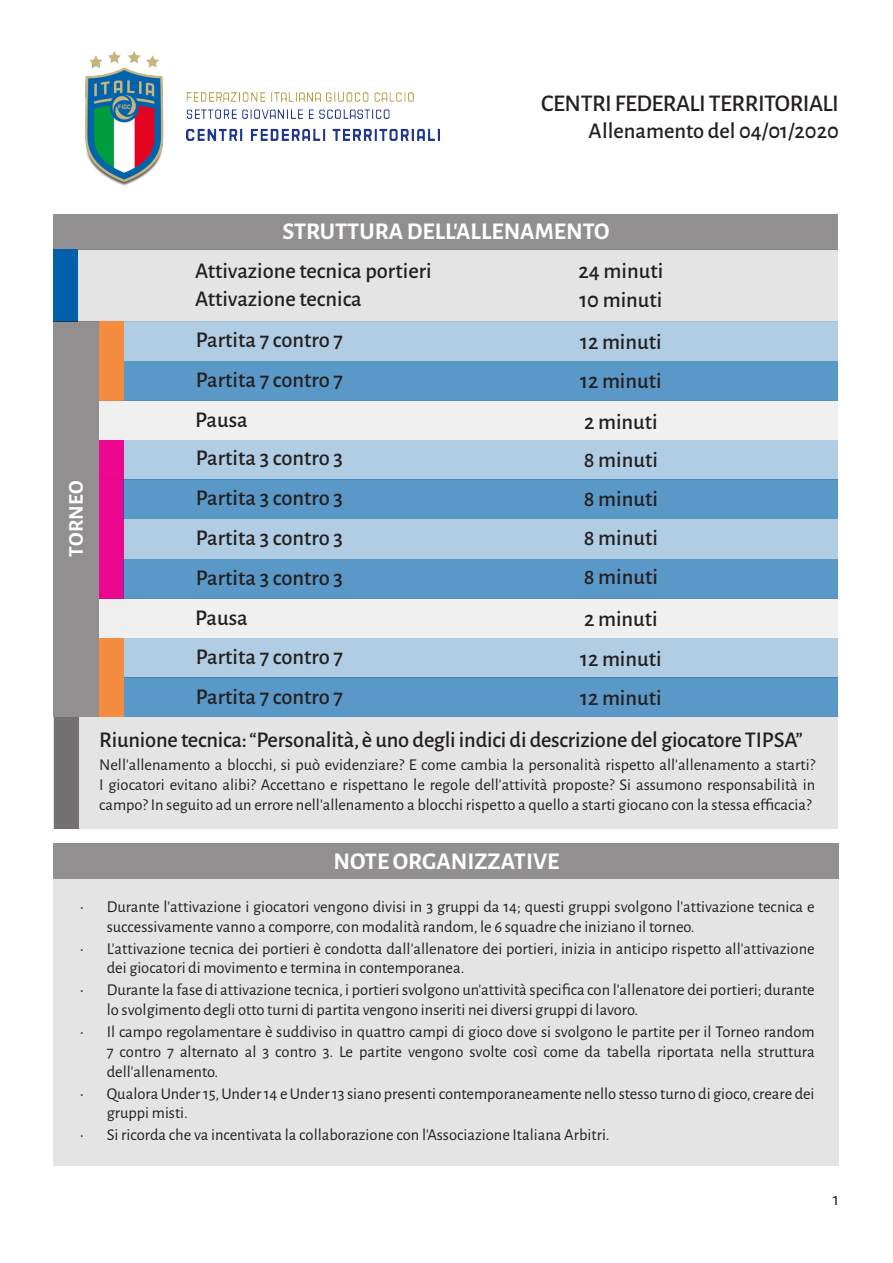
<style>
.page{position:relative;width:893px;height:1263px;background:#fff}
.page>*{position:absolute;margin:0;border:0;box-sizing:border-box;transform-origin:0 0}
.t1{font:700 24px "Alegreya Sans";color:#fff}
.t2{font:500 24px "Alegreya Sans";letter-spacing:-.02em;color:#231f20}
.t3{font:500 22.5px "Alegreya Sans";color:#231f20}
.t4{font:700 21px "Alegreya Sans";letter-spacing:.015em;color:#fff}
.t5{font:18px "Alegreya Sans";color:#231f20}
.t6{font:16.5px/19.8px "Alegreya Sans";color:#231f20}
</style>
<div class="page">
<img style="left:186px;top:92px;width:253px;height:48px">
<img style="left:85px;top:51px;width:79px;height:135px">
<div style="left:53px;top:249px;width:785px;height:72px;background:#e5e4e4"></div>
<div style="left:53px;top:214px;width:785px;height:35px;background:#918f8f"></div>
<div style="left:124px;top:361px;width:714px;height:39px;background:#5a98c7"></div>
<div style="left:124px;top:321px;width:714px;height:40px;background:#b0cde4"></div>
<div style="left:124px;top:440px;width:714px;height:40px;background:#b0cde4"></div>
<div style="left:53px;top:249px;width:25px;height:72px;background:#0060a9"></div>
<div style="left:99px;top:321px;width:25px;height:40px;background:#f58b3c"></div>
<div style="left:99px;top:440px;width:25px;height:40px;background:#ed028c"></div>
<div style="left:99px;top:480px;width:25px;height:39px;background:#ed028c"></div>
<div style="left:53px;top:321px;width:46px;height:396px;background:#918f8f"></div>
<div style="left:124px;top:480px;width:714px;height:39px;background:#5a98c7"></div>
<div style="left:99px;top:361px;width:25px;height:39px;background:#f58b3c"></div>
<div style="left:124px;top:519px;width:714px;height:40px;background:#b0cde4"></div>
<div style="left:99px;top:519px;width:25px;height:40px;background:#ed028c"></div>
<div style="left:99px;top:559px;width:25px;height:39px;background:#ed028c"></div>
<div style="left:124px;top:559px;width:714px;height:39px;background:#5a98c7"></div>
<div style="left:99px;top:400px;width:739px;height:40px;background:#f0f0f0"></div>
<div style="left:53px;top:717px;width:785px;height:112px;background:#e5e4e4"></div>
<div style="left:54px;top:717px;width:24px;height:112px;background:#727070"></div>
<div style="left:53px;top:879px;width:786px;height:286px;background:#e5e4e4"></div>
<div style="left:53px;top:843px;width:786px;height:36px;background:#918f8f"></div>
<div style="left:99px;top:598px;width:739px;height:40px;background:#f0f0f0"></div>
<div style="left:124px;top:677px;width:714px;height:40px;background:#5a98c7"></div>
<div style="left:124px;top:638px;width:714px;height:39px;background:#b0cde4"></div>
<div style="left:99px;top:638px;width:25px;height:39px;background:#f58b3c"></div>
<div style="left:99px;top:677px;width:25px;height:40px;background:#f58b3c"></div>
<p class="t2" style="left:541px;top:86px;width:299px">CENTRI FEDERALI TERRITORIALI</p>
<p class="t3" style="left:589px;top:115px;width:252px">Allenamento del 04/01/2020</p>
<p class="t1" style="left:282px;top:214px;width:329px">STRUTTURA DELL’ALLENAMENTO</p>
<p class="t3" style="left:195px;top:255px;width:238px">Attivazione tecnica portieri</p>
<p class="t3" style="left:578px;top:255px;width:86px">24 minuti</p>
<p class="t3" style="left:195px;top:283px;width:168px">Attivazione tecnica</p>
<p class="t3" style="left:579px;top:284px;width:84px">10 minuti</p>
<p class="t3" style="left:196px;top:324px;width:149px">Partita 7 contro 7</p>
<p class="t3" style="left:196px;top:364px;width:149px">Partita 7 contro 7</p>
<p class="t3" style="left:580px;top:326px;width:83px">12 minuti</p>
<p class="t3" style="left:580px;top:365px;width:83px">12 minuti</p>
<p class="t4" style="left:61px;top:556px;width:78px;rotate:-90deg">TORNEO</p>
<p class="t3" style="left:195px;top:404px;width:54px">Pausa</p>
<p class="t3" style="left:584px;top:405px;width:75px">2 minuti</p>
<p class="t3" style="left:196px;top:442px;width:149px">Partita 3 contro 3</p>
<p class="t3" style="left:196px;top:482px;width:149px">Partita 3 contro 3</p>
<p class="t3" style="left:196px;top:522px;width:149px">Partita 3 contro 3</p>
<p class="t3" style="left:196px;top:562px;width:149px">Partita 3 contro 3</p>
<p class="t3" style="left:584px;top:444px;width:76px">8 minuti</p>
<p class="t3" style="left:584px;top:483px;width:76px">8 minuti</p>
<p class="t3" style="left:584px;top:522px;width:76px">8 minuti</p>
<p class="t3" style="left:584px;top:561px;width:76px">8 minuti</p>
<p class="t3" style="left:195px;top:602px;width:54px">Pausa</p>
<p class="t3" style="left:584px;top:603px;width:75px">2 minuti</p>
<p class="t3" style="left:196px;top:641px;width:149px">Partita 7 contro 7</p>
<p class="t3" style="left:196px;top:681px;width:149px">Partita 7 contro 7</p>
<p class="t3" style="left:580px;top:642px;width:83px">12 minuti</p>
<p class="t3" style="left:580px;top:681px;width:83px">12 minuti</p>
<p class="t3" style="left:99px;top:724px;width:705px">Riunione tecnica: “Personalità, è uno degli indici di descrizione del giocatore TIPSA”</p>
<p class="t6" style="left:99px;top:754px;width:717px;text-align:justify">Nell’allenamento a blocchi, si può evidenziare? E come cambia la personalità rispetto all’allenamento a starti?<br>I giocatori evitano alibi? Accettano e rispettano le regole dell’attività proposte? Si assumono responsabilità in campo? In seguito ad un errore nell’allenamento a blocchi rispetto a quello a starti giocano con la stessa efficacia?</p>
<p class="t1" style="left:334px;top:844px;width:227px">NOTE ORGANIZZATIVE</p>
<p class="t6" style="left:107px;top:896px;width:709px;text-indent:-27px">• Durante l’attivazione i giocatori vengono divisi in 3 gruppi da 14; questi gruppi svolgono l’attivazione tecnica e successivamente vanno a comporre, con modalità random, le 6 squadre che iniziano il torneo.</p>
<p class="t6" style="left:107px;top:938px;width:709px;text-indent:-27px">• L’attivazione tecnica dei portieri è condotta dall’allenatore dei portieri, inizia in anticipo rispetto all’attivazione dei giocatori di movimento e termina in contemporanea.</p>
<p class="t6" style="left:107px;top:979px;width:709px;text-indent:-27px">• Durante la fase di attivazione tecnica, i portieri svolgono un’attività specifica con l’allenatore dei portieri; durante lo svolgimento degli otto turni di partita vengono inseriti nei diversi gruppi di lavoro.</p>
<p class="t6" style="left:107px;top:1021px;width:709px;text-align:justify;text-indent:-27px">• Il campo regolamentare è suddiviso in quattro campi di gioco dove si svolgono le partite per il Torneo random 7 contro 7 alternato al 3 contro 3. Le partite vengono svolte così come da tabella riportata nella struttura dell’allenamento.</p>
<p class="t6" style="left:107px;top:1083px;width:709px;text-indent:-27px">• Qualora Under 15, Under 14 e Under 13 siano presenti contemporaneamente nello stesso turno di gioco, creare dei gruppi misti.</p>
<p class="t6" style="left:80px;top:1124px;width:531px">• Si ricorda che va incentivata la collaborazione con l’Associazione Italiana Arbitri.</p>
<p class="t5" style="left:833px;top:1187px;width:8px">1</p>
</div>
